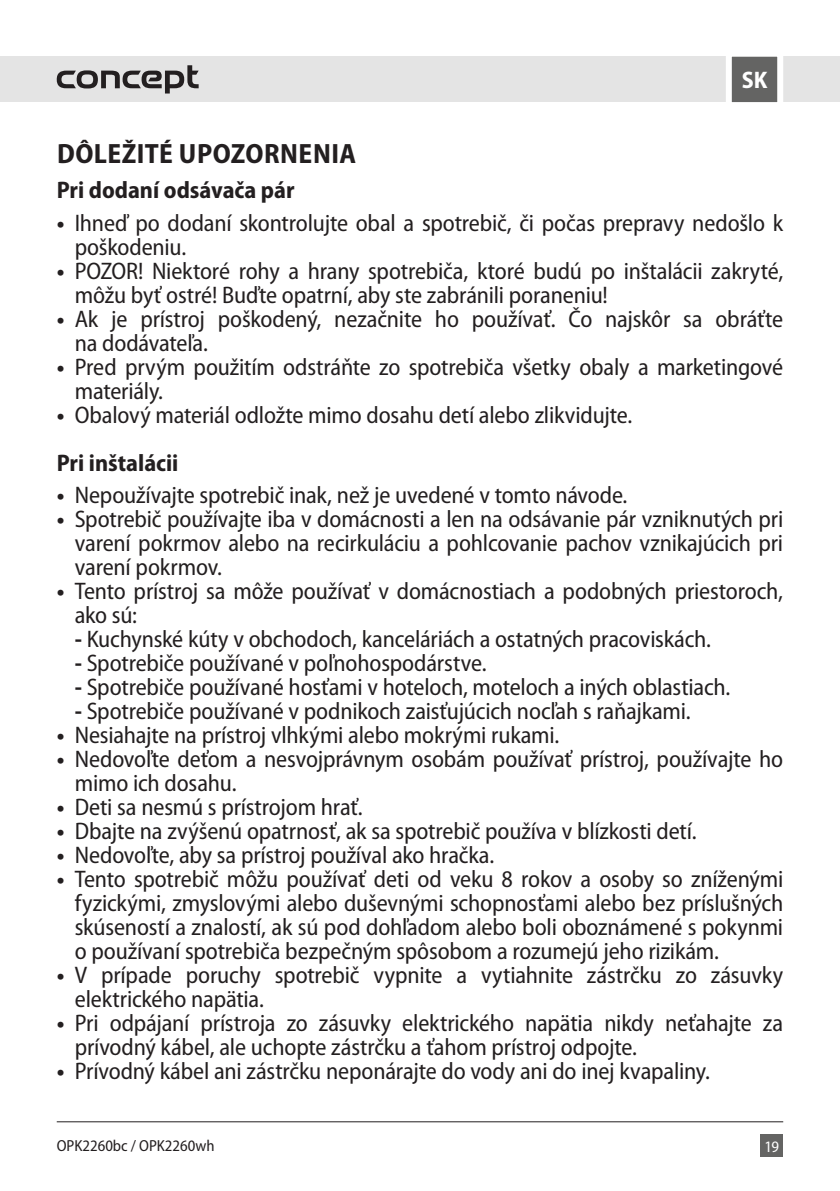
<style>
.page{position:relative;width:840px;height:1191px;background:#fff}
.page>*{position:absolute;margin:0;border:0;box-sizing:border-box;transform-origin:0 0}
.t1{font:700 semi-condensed 28px "Myriad Pro";letter-spacing:.02em;color:#231f20}
.t2{font:semi-condensed 24px/24px "Myriad Pro";letter-spacing:-.01em;color:#231f20}
.t3{font:700 semi-condensed 24px "Myriad Pro";color:#231f20}
.t4{font:700 semi-condensed 24px "Myriad Pro";color:#fff}
.t5{font:semi-condensed 16px "Myriad Pro";color:#231f20}
.t6{font:semi-condensed 16px "Myriad Pro";color:#fff}
.s1{font-weight:700}
</style>
<div class="page">
<div style="left:0;top:57px;width:839px;height:45px;background:#e4e4e4"></div>
<div style="left:760px;top:1134px;width:22px;height:23px;background:#646463"></div>
<svg style="left:722px;top:56px;width:63px;height:47px"></svg>
<hr style="left:57px;top:1121px;width:725px;height:1px;background:#231f20">
<svg style="left:57px;top:65px;width:141px;height:28px"></svg>
<p class="t4" style="left:741px;top:67px;width:27px">SK</p>
<p class="t1" style="left:57px;top:138px;width:300px">DÔLEŽITÉ UPOZORNENIA</p>
<p class="t3" style="left:57px;top:177px;width:239px">Pri dodaní odsávača pár</p>
<p class="t2" style="left:75px;top:211px;width:709px;text-indent:-18px"><span class="s1">•</span> Ihneď po dodaní skontrolujte obal a spotrebič, či počas prepravy nedošlo k poškodeniu.</p>
<p class="t2" style="left:75px;top:259px;width:709px;text-indent:-18px"><span class="s1">•</span> POZOR! Niektoré rohy a hrany spotrebiča, ktoré budú po inštalácii zakryté, môžu byť ostré! Buďte opatrní, aby ste zabránili poraneniu!</p>
<p class="t2" style="left:75px;top:307px;width:709px;text-indent:-18px"><span class="s1">•</span> Ak je prístroj poškodený, nezačnite ho používať. Čo najskôr sa obráťte na dodávateľa.</p>
<p class="t2" style="left:75px;top:355px;width:709px;text-indent:-18px"><span class="s1">•</span> Pred prvým použitím odstráňte zo spotrebiča všetky obaly a marketingové materiály.</p>
<p class="t2" style="left:57px;top:391px;width:576px;line-height:48px"><span class="s1">•</span> Obalový materiál odložte mimo dosahu detí alebo zlikvidujte.<br><span class="s1">Pri inštalácii</span></p>
<p class="t2" style="left:57px;top:484px;width:572px"><span class="s1">•</span> Nepoužívajte spotrebič inak, než je uvedené v tomto návode.</p>
<p class="t2" style="left:75px;top:508px;width:709px;text-align:justify;text-indent:-18px"><span class="s1">•</span> Spotrebič používajte iba v domácnosti a len na odsávanie pár vzniknutých pri varení pokrmov alebo na recirkuláciu a pohlcovanie pachov vznikajúcich pri varení pokrmov.</p>
<p class="t2" style="left:75px;top:580px;width:709px;text-indent:-18px"><span class="s1">•</span> Tento prístroj sa môže používať v domácnostiach a podobných priestoroch, ako sú:</p>
<p class="t2" style="left:75px;top:628px;width:637px"><span class="s1">-</span> Kuchynské kúty v obchodoch, kanceláriách a ostatných pracoviskách.</p>
<p class="t2" style="left:75px;top:652px;width:413px"><span class="s1">-</span> Spotrebiče používané v poľnohospodárstve.</p>
<p class="t2" style="left:75px;top:676px;width:657px"><span class="s1">-</span> Spotrebiče používané hosťami v hoteloch, moteloch a iných oblastiach.</p>
<p class="t2" style="left:75px;top:700px;width:617px"><span class="s1">-</span> Spotrebiče používané v podnikoch zaisťujúcich nocľah s raňajkami.</p>
<p class="t2" style="left:57px;top:724px;width:504px"><span class="s1">•</span> Nesiahajte na prístroj vlhkými alebo mokrými rukami.</p>
<p class="t2" style="left:75px;top:748px;width:709px;text-indent:-18px"><span class="s1">•</span> Nedovoľte deťom a nesvojprávnym osobám používať prístroj, používajte ho mimo ich dosahu.</p>
<p class="t2" style="left:57px;top:796px;width:307px"><span class="s1">•</span> Deti sa nesmú s prístrojom hrať.</p>
<p class="t2" style="left:57px;top:820px;width:641px"><span class="s1">•</span> Dbajte na zvýšenú opatrnosť, ak sa spotrebič používa v blízkosti detí.</p>
<p class="t2" style="left:57px;top:844px;width:439px"><span class="s1">•</span> Nedovoľte, aby sa prístroj používal ako hračka.</p>
<p class="t2" style="left:75px;top:868px;width:709px;text-align:justify;text-indent:-18px"><span class="s1">•</span> Tento spotrebič môžu používať deti od veku 8 rokov a osoby so zníženými fyzickými, zmyslovými alebo duševnými schopnosťami alebo bez príslušných skúseností a znalostí, ak sú pod dohľadom alebo boli oboznámené s pokynmi o používaní spotrebiča bezpečným spôsobom a rozumejú jeho rizikám.</p>
<p class="t2" style="left:75px;top:964px;width:709px;text-indent:-18px"><span class="s1">•</span> V prípade poruchy spotrebič vypnite a vytiahnite zástrčku zo zásuvky elektrického napätia.</p>
<p class="t2" style="left:75px;top:1012px;width:709px;text-indent:-18px"><span class="s1">•</span> Pri odpájaní prístroja zo zásuvky elektrického napätia nikdy neťahajte za prívodný kábel, ale uchopte zástrčku a ťahom prístroj odpojte.</p>
<p class="t2" style="left:57px;top:1060px;width:654px"><span class="s1">•</span> Prívodný kábel ani zástrčku neponárajte do vody ani do inej kvapaliny.</p>
<p class="t5" style="left:57px;top:1136px;width:159px">OPK2260bc / OPK2260wh</p>
<p class="t6" style="left:764px;top:1138px;width:16px">19</p>
</div>
